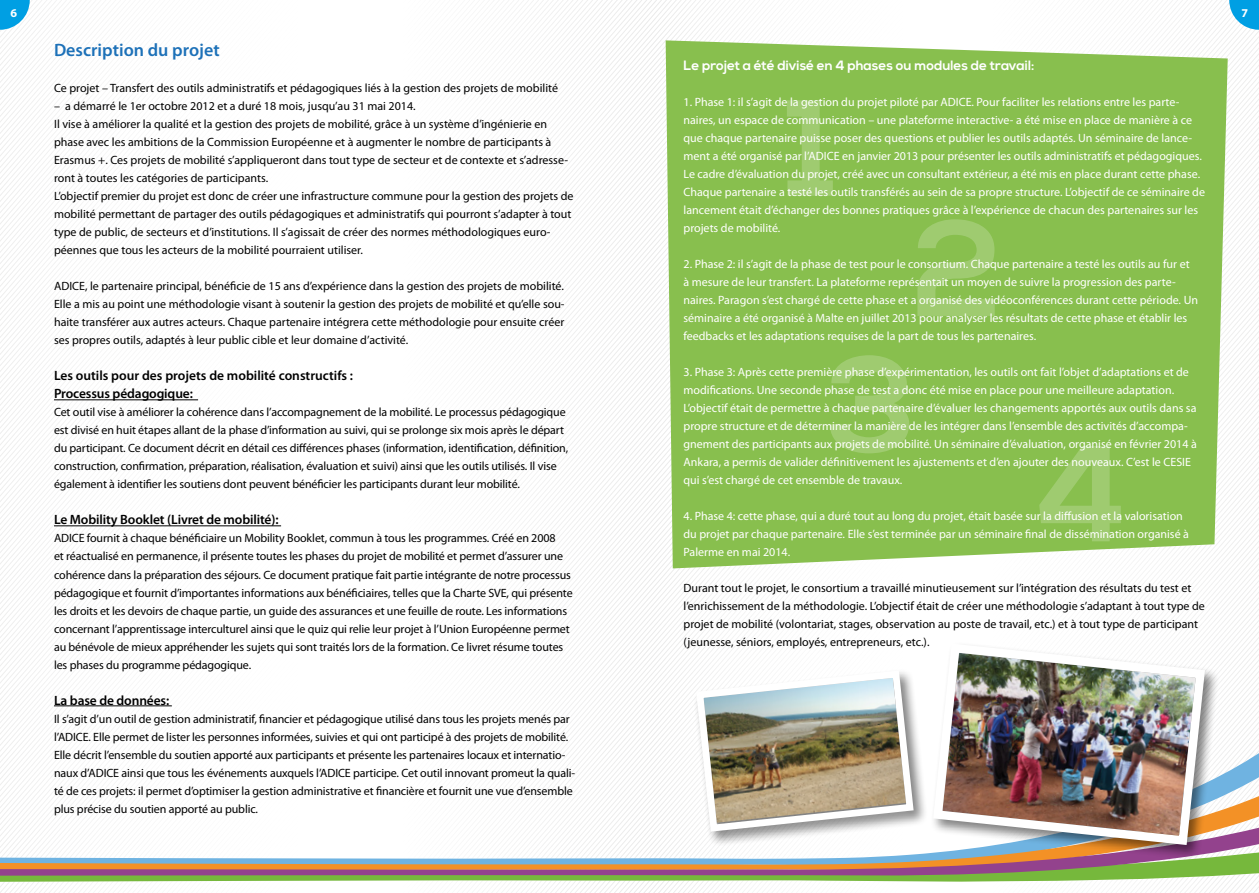
<style>
.page{position:relative;width:1259px;height:893px;background:#fff}
.page>*{position:absolute;margin:0;border:0;box-sizing:border-box;transform-origin:0 0}
.t1{font:700 136.35px/136.1px "Nexa";color:#fff}
.t2{font:600 18px "Myriad Pro";color:#1d71b8}
.t3{font:600 13.5px/18px "Myriad Pro";letter-spacing:-.01em;color:#000}
.t4{font:700 13.5px "Nexa";color:#fff}
.t5{font:12px/18px "Myriad Pro";letter-spacing:-.01em;color:#000}
.t6{font:12px/18px "Myriad Pro";color:#fff}
.t7{font:700 12px "Myriad Pro";color:#fff}
</style>
<div class="page">
<svg style="left:0;top:713px;width:1259px;height:57px"></svg>
<svg style="left:0;top:770px;width:1259px;height:41px"></svg>
<svg style="left:0;top:876px;width:1259px;height:6px;fill:#76b83c"></svg>
<svg style="left:0;top:811px;width:1259px;height:65px"></svg>
<svg style="left:0;top:0;width:30px;height:30px"></svg>
<svg style="left:1229px;top:0;width:30px;height:30px"></svg>
<div style="left:665px;top:40px;width:562px;height:528px;background:#88bf4e"></div>
<hr style="left:54px;top:399px;width:144px;height:1px;background:#000">
<hr style="left:54px;top:525px;width:227px;height:1px;background:#000">
<hr style="left:54px;top:705px;width:118px;height:1px;background:#000">
<div style="left:930px;top:641px;width:289px;height:219px;background:#000;opacity:.5"></div>
<img style="left:928px;top:639px;width:281px;height:211px">
<div style="left:693px;top:668px;width:235px;height:178px;background:#000;opacity:.5"></div>
<img style="left:692px;top:667px;width:225px;height:168px">
<p class="t7" style="left:10px;top:5px;width:8px">6</p>
<p class="t7" style="left:1241px;top:5px;width:8px">7</p>
<h2 class="t2" style="left:54px;top:39px;width:167px">Description du projet</h2>
<p class="t5" style="left:54px;top:79px;width:505px">Ce projet – Transfert des outils administratifs et pédagogiques liés à la gestion des projets de mobilité</p>
<p class="t5" style="left:54px;top:97px;width:521px">– a démarré le 1er octobre 2012 et a duré 18 mois, jusqu’au 31 mai 2014.<br>Il vise à améliorer la qualité et la gestion des projets de mobilité, grâce à un système d’ingénierie en phase avec les ambitions de la Commission Européenne et à augmenter le nombre de participants à Erasmus +. Ces projets de mobilité s’appliqueront dans tout type de secteur et de contexte et s’adresse&shy;ront à toutes les catégories de participants.<br>L’objectif premier du projet est donc de créer une infrastructure commune pour la gestion des projets de mobilité permettant de partager des outils pédagogiques et administratifs qui pourront s’adapter à tout type de public, de secteurs et d’institutions. Il s’agissait de créer des normes méthodologiques euro&shy;péennes que tous les acteurs de la mobilité pourraient utiliser.</p>
<p class="t5" style="left:54px;top:277px;width:512px;text-align:justify">ADICE, le partenaire principal, bénéficie de 15 ans d’expérience dans la gestion des projets de mobilité.<br>Elle a mis au point une méthodologie visant à soutenir la gestion des projets de mobilité et qu’elle sou&shy;haite transférer aux autres acteurs. Chaque partenaire intégrera cette méthodologie pour ensuite créer ses propres outils, adaptés à leur public cible et leur domaine d’activité.</p>
<p class="t3" style="left:54px;top:367px;width:301px">Les outils pour des projets de mobilité constructifs :<br>Processus pédagogique:</p>
<p class="t5" style="left:54px;top:403px;width:516px">Cet outil vise à améliorer la cohérence dans l’accompagnement de la mobilité. Le processus pédagogique est divisé en huit étapes allant de la phase d’information au suivi, qui se prolonge six mois après le départ du participant. Ce document décrit en détail ces différences phases (information, identification, définition, construction, confirmation, préparation, réalisation, évaluation et suivi) ainsi que les outils utilisés. Il vise également à identifier les soutiens dont peuvent bénéficier les participants durant leur mobilité.</p>
<p class="t3" style="left:54px;top:511px;width:226px">Le Mobility Booklet (Livret de mobilité):</p>
<p class="t5" style="left:54px;top:529px;width:520px">ADICE fournit à chaque bénéficiaire un Mobility Booklet, commun à tous les programmes. Créé en 2008<br>et réactualisé en permanence, il présente toutes les phases du projet de mobilité et permet d’assurer une cohérence dans la préparation des séjours. Ce document pratique fait partie intégrante de notre processus pédagogique et fournit d’importantes informations aux bénéficiaires, telles que la Charte SVE, qui présente les droits et les devoirs de chaque partie, un guide des assurances et une feuille de route. Les informations concernant l’apprentissage interculturel ainsi que le quiz qui relie leur projet à l’Union Européenne permet au bénévole de mieux appréhender les sujets qui sont traités lors de la formation. Ce livret résume toutes les phases du programme pédagogique.</p>
<p class="t3" style="left:54px;top:691px;width:117px">La base de données:</p>
<p class="t5" style="left:54px;top:709px;width:523px">Il s’agit d’un outil de gestion administratif, financier et pédagogique utilisé dans tous les projets menés par l’ADICE. Elle permet de lister les personnes informées, suivies et qui ont participé à des projets de mobilité.<br>Elle décrit l’ensemble du soutien apporté aux participants et présente les partenaires locaux et internatio&shy;naux d’ADICE ainsi que tous les événements auxquels l’ADICE participe. Cet outil innovant promeut la quali&shy;té de ces projets: il permet d’optimiser la gestion administrative et financière et fournit une vue d’ensemble plus précise du soutien apporté au public.</p>
<p class="t4" style="left:683px;top:57px;width:352px">Le projet a été divisé en 4 phases ou modules de travail:</p>
<p class="t6" style="left:683px;top:92px;width:523px">1. Phase 1: il s’agit de la gestion du projet piloté par ADICE. Pour faciliter les relations entre les parte&shy;naires, un espace de communication – une plateforme interactive- a été mise en place de manière à ce que chaque partenaire puisse poser des questions et publier les outils adaptés. Un séminaire de lance&shy;ment a été organisé par l’ADICE en janvier 2013 pour présenter les outils administratifs et pédagogiques.<br>Le cadre d’évaluation du projet, créé avec un consultant extérieur, a été mis en place durant cette phase.<br>Chaque partenaire a testé les outils transférés au sein de sa propre structure. L’objectif de ce séminaire de lancement était d’échanger des bonnes pratiques grâce à l’expérience de chacun des partenaires sur les projets de mobilité.</p>
<p class="t6" style="left:683px;top:254px;width:516px">2. Phase 2: il s’agit de la phase de test pour le consortium. Chaque partenaire a testé les outils au fur et à mesure de leur transfert. La plateforme représentait un moyen de suivre la progression des parte&shy;naires. Paragon s’est chargé de cette phase et a organisé des vidéoconférences durant cette période. Un séminaire a été organisé à Malte en juillet 2013 pour analyser les résultats de cette phase et établir les feedbacks et les adaptations requises de la part de tous les partenaires.</p>
<p class="t6" style="left:683px;top:362px;width:515px">3. Phase 3: Après cette première phase d’expérimentation, les outils ont fait l’objet d’adaptations et de modifications. Une seconde phase de test a donc été mise en place pour une meilleure adaptation.<br>L’objectif était de permettre à chaque partenaire d’évaluer les changements apportés aux outils dans sa propre structure et de déterminer la manière de les intégrer dans l’ensemble des activités d’accompa&shy;gnement des participants aux projets de mobilité. Un séminaire d’évaluation, organisé en février 2014 à Ankara, a permis de valider définitivement les ajustements et d’en ajouter des nouveaux. C’est le CESIE qui s’est chargé de cet ensemble de travaux.</p>
<p class="t6" style="left:683px;top:506px;width:507px">4. Phase 4: cette phase, qui a duré tout au long du projet, était basée sur la diffusion et la valorisation du projet par chaque partenaire. Elle s’est terminée par un séminaire final de dissémination organisé à<br>Palerme en mai 2014.</p>
<p class="t5" style="left:683px;top:578px;width:523px">Durant tout le projet, le consortium a travaillé minutieusement sur l’intégration des résultats du test et l’enrichissement de la méthodologie. L’objectif était de créer une méthodologie s’adaptant à tout type de projet de mobilité (volontariat, stages, observation au poste de travail, etc.) et à tout type de participant (jeunesse, séniors, employés, entrepreneurs, etc.).</p>
<h1 class="t1" style="left:786px;top:86px;width:52px">1</h1>
<h1 class="t1" style="left:828px;top:206px;width:175px;text-indent:84px">2<br>3</h1>
<h1 class="t1" style="left:1035px;top:431px;width:94px">4</h1>
</div>
